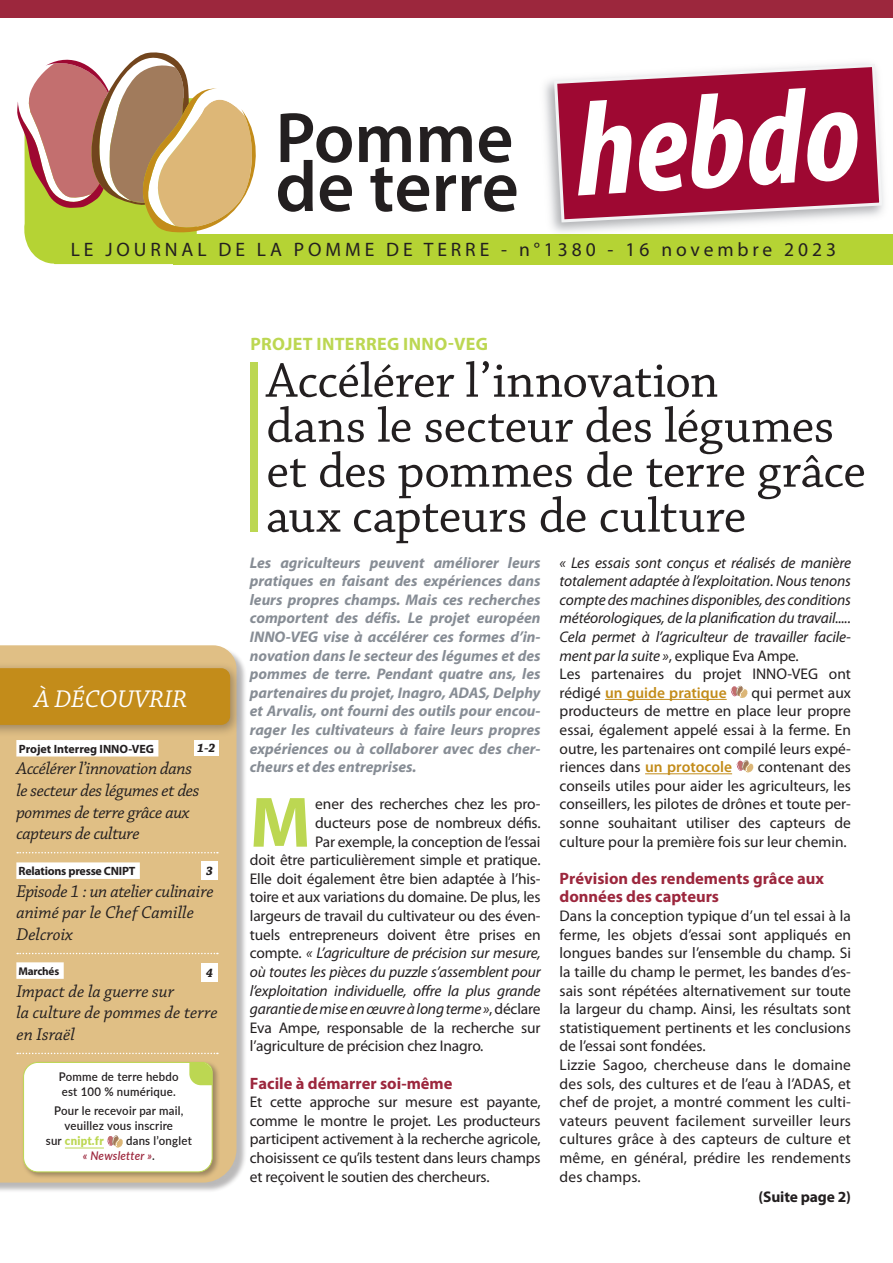
<style>
.page{position:relative;width:893px;height:1263px;background:#fff}
.page>*{position:absolute;margin:0;border:0;box-sizing:border-box;transform-origin:0 0}
.t1{font:italic 700 condensed 135.3px "Myriad Pro";color:#fff}
.t2{font:700 72px "Myriad Pro";color:#bcd752}
.t3{font:600 71.85px "Myriad Pro";color:#231f20}
.t4{font:51px/45px "Chaparral Pro";letter-spacing:-.01em;color:#231f20}
.t5{font:italic 25.5px "Chaparral Pro";color:#fff}
.t6{font:19.5px "Myriad Pro";letter-spacing:.2em;color:#231f20}
.t7{font:italic 18px/21.6px "Chaparral Pro";letter-spacing:-.005em;color:#231f20}
.t8{font:700 18px "Myriad Pro";letter-spacing:.02em;color:#bcd752}
.t9{font:700 16.5px/18.6px "Myriad Pro";color:#9c273d}
.t10{font:15.45px/18.6px "Myriad Pro";color:#231f20;text-align:justify}
.t11{font:italic 15.45px/18.6px "Myriad Pro";letter-spacing:-.01em;color:#231f20}
.t12{font:italic 700 15.45px/18.6px "Myriad Pro";color:#878d95;text-align:justify}
.t13{font:700 15.45px "Myriad Pro";letter-spacing:-.01em;color:#231f20}
.t14{font:italic 700 12.75px "Chaparral Pro";color:#231f20}
.t15{font:600 12px/15px "Lato";letter-spacing:.02em;color:#231f20;scale:.95 1}
.t16{font:700 12px "Myriad Pro";letter-spacing:-.015em;color:#231f20}
.t17{font:900 12px "Lato";letter-spacing:.02em;color:#bcd752;scale:.95 1}
.t18{font:700 11.25px "Myriad Pro";letter-spacing:-.02em;color:#231f20}
.s1{font-weight:600;color:#231f20}
.s2{font-style:italic;color:#9c273d}
.s3{font-style:normal}
.s4{font-weight:600;font-style:normal;color:#c38c1a}
.s5{font-weight:600;color:#c38c1a}
</style>
<div class="page">
<div style="left:0;top:0;width:893px;height:18px;background:#9c273d"></div>
<svg style="left:17px;top:52px;width:239px;height:212px"></svg>
<div style="left:173px;top:234px;width:720px;height:30px;background:#b5d334"></div>
<svg style="left:554px;top:64px;width:328px;height:158px;background:#ab2f52"></svg>
<div style="left:0;top:647px;width:247px;height:546px;background:#231f20;opacity:.31"></div>
<div style="left:0;top:645px;width:236px;height:537px;background:#e0bf85"></div>
<div style="left:0;top:662px;width:243px;height:75px;background:#231f20;opacity:.35"></div>
<div style="left:0;top:668px;width:230px;height:57px;background:#c38c1a"></div>
<div style="left:16px;top:740px;width:142px;height:16px;background:#fff"></div>
<svg style="left:17px;top:852px;width:201px;height:1px"></svg>
<div style="left:16px;top:862px;width:124px;height:17px;background:#fff"></div>
<svg style="left:17px;top:953px;width:201px;height:1px"></svg>
<div style="left:16px;top:962px;width:48px;height:17px;background:#fff"></div>
<svg style="left:17px;top:1053px;width:201px;height:1px"></svg>
<div style="left:201px;top:861px;width:17px;height:18px;background:#fff"></div>
<div style="left:201px;top:963px;width:17px;height:18px;background:#fff"></div>
<div style="left:194px;top:740px;width:25px;height:15px;background:#fff"></div>
<div style="left:22px;top:1060px;width:198px;height:119px;background:#231f20;opacity:.35"></div>
<svg style="left:23px;top:1062px;width:190px;height:110px"></svg>
<div style="left:250px;top:362px;width:8px;height:169px;background:#bcd752"></div>
<hr style="left:605px;top:699px;width:122px;height:1px;background:#c38c1a">
<hr style="left:645px;top:773px;width:87px;height:1px;background:#c38c1a">
<svg style="left:731px;top:686px;width:17px;height:12px"></svg>
<svg style="left:737px;top:760px;width:17px;height:12px"></svg>
<h3 class="t3" style="left:275px;top:92px;width:240px">Pomme</h3>
<h3 class="t3" style="left:275px;top:141px;width:245px">de terre</h3>
<h1 class="t1" style="left:571px;top:65px;width:286px;rotate:-3deg">hebdo</h1>
<p class="t6" style="left:71px;top:237px;width:767px">LE JOURNAL DE LA POMME DE TERRE - n°1380 - 16 novembre 2023</p>
<h3 class="t5" style="left:34px;top:684px;width:154px">À DÉCOUVRIR</h3>
<p class="t16" style="left:19px;top:741px;width:137px">Projet Interreg INNO-VEG</p>
<p class="t7" style="left:16px;top:759px;width:185px">Accélérer l’innovation dans le secteur des légumes et des pommes de terre grâce aux capteurs de culture</p>
<p class="t16" style="left:19px;top:863px;width:118px">Relations presse CNIPT</p>
<p class="t7" style="left:16px;top:881px;width:199px">Episode 1 : un atelier culinaire animé par le Chef Camille<br>Delcroix</p>
<p class="t18" style="left:18px;top:964px;width:42px">Marchés</p>
<p class="t7" style="left:16px;top:981px;width:203px">Impact de la guerre sur<br>la culture de pommes de terre en Israël</p>
<p class="t14" style="left:197px;top:741px;width:20px">1-2</p>
<p class="t14" style="left:206px;top:863px;width:9px">3</p>
<p class="t14" style="left:206px;top:965px;width:9px">4</p>
<p class="t15" style="left:59px;top:1068px;width:128px">Pomme de terre hebdo est 100 % numérique.</p>
<p class="t15" style="left:54px;top:1103px;width:138px">Pour le recevoir par mail,</p>
<p class="t15" style="left:65px;top:1118px;width:116px">veuillez vous inscrire</p>
<p class="t17" style="left:46px;top:1132px;width:62px"><span class="s1">sur</span> cnipt.fr</p>
<p class="t15" style="left:83px;top:1133px;width:116px;text-indent:43px">dans l’onglet <span class="s2">« Newsletter »</span>.</p>
<p class="t8" style="left:251px;top:332px;width:239px">PROJET INTERREG INNO-VEG</p>
<h3 class="t4" style="left:266px;top:360px;width:601px">Accélérer l’innovation<br>dans le secteur des légumes et des pommes de terre grâce aux capteurs de culture</h3>
<p class="t12" style="left:250px;top:553px;width:292px">Les agriculteurs peuvent améliorer leurs pratiques en faisant des expériences dans leurs propres champs. Mais ces recherches comportent des défis. Le projet européen INNO-VEG vise à accélérer ces formes d’in&shy;novation dans le secteur des légumes et des pommes de terre. Pendant quatre ans, les partenaires du projet, Inagro, ADAS, Delphy et Arvalis, ont fourni des outils pour encou&shy;rager les cultivateurs à faire leurs propres expériences ou à collaborer avec des cher&shy;cheurs et des entreprises.</p>
<h2 class="t2" style="left:250px;top:775px;width:62px">M</h2>
<p class="t10" style="left:315px;top:795px;width:227px">ener des recherches chez les pro-</p>
<p class="t11" style="left:560px;top:553px;width:293px">« Les essais sont conçus et réalisés de manière totalement adaptée à l’exploitation. Nous tenons compte des machines disponibles, des conditions météorologiques, de la planification du travail.....<br>Cela permet à l’agriculteur de travailler facile&shy;ment par la suite »<span class="s3">, explique Eva Ampe.<br>Les partenaires du projet INNO-VEG ont rédigé</span> <span class="s4">un guide pratique</span></p>
<p class="t10" style="left:560px;top:683px;width:293px;text-indent:192px">qui permet aux producteurs de mettre en place leur propre essai, également appelé essai à la ferme. En outre, les partenaires ont compilé leurs expé&shy;riences dans <span class="s5">un protocole</span></p>
<p class="t10" style="left:560px;top:757px;width:293px;text-indent:198px">contenant des conseils utiles pour aider les agriculteurs, les conseillers, les pilotes de drônes et toute per&shy;sonne souhaitant utiliser des capteurs de culture pour la première fois sur leur chemin.</p>
<p class="t9" style="left:560px;top:868px;width:266px">Prévision des rendements grâce aux données des capteurs</p>
<p class="t10" style="left:560px;top:906px;width:293px;text-align:left">Dans la conception typique d’un tel essai à la ferme, les objets d’essai sont appliqués en longues bandes sur l’ensemble du champ. Si la taille du champ le permet, les bandes d’es&shy;sais sont répétées alternativement sur toute la largeur du champ. Ainsi, les résultats sont statistiquement pertinents et les conclusions de l’essai sont fondées.<br>Lizzie Sagoo, chercheuse dans le domaine des sols, des cultures et de l’eau à l’ADAS, et chef de projet, a montré comment les culti&shy;vateurs peuvent facilement surveiller leurs cultures grâce à des capteurs de culture et même, en général, prédire les rendements des champs.</p>
<p class="t13" style="left:758px;top:1186px;width:94px">(Suite page 2)</p>
<p class="t10" style="left:315px;top:813px;width:227px">ducteurs pose de nombreux défis.</p>
<p class="t10" style="left:315px;top:832px;width:227px">Par exemple, la conception de l’essai</p>
<p class="t10" style="left:250px;top:850px;width:292px">doit être particulièrement simple et pratique.</p>
<p class="t10" style="left:250px;top:869px;width:292px">Elle doit également être bien adaptée à l’his-</p>
<p class="t10" style="left:250px;top:888px;width:292px">toire et aux variations du domaine. De plus, les</p>
<p class="t10" style="left:250px;top:906px;width:292px">largeurs de travail du cultivateur ou des éven-</p>
<p class="t10" style="left:250px;top:925px;width:292px">tuels entrepreneurs doivent être prises en</p>
<p class="t11" style="left:250px;top:943px;width:292px"><span class="s3">compte.</span> « L’agriculture de précision sur mesure,</p>
<p class="t11" style="left:250px;top:962px;width:292px">où toutes les pièces du puzzle s’assemblent pour</p>
<p class="t11" style="left:250px;top:981px;width:292px">l’exploitation individuelle, offre la plus grande</p>
<p class="t11" style="left:250px;top:999px;width:292px">garantie de mise en œuvre à long terme »<span class="s3">, déclare</span></p>
<p class="t10" style="left:250px;top:1018px;width:292px">Eva Ampe, responsable de la recherche sur</p>
<p class="t10" style="left:250px;top:1036px;width:235px">l’agriculture de précision chez Inagro.</p>
<p class="t9" style="left:250px;top:1073px;width:204px">Facile à démarrer soi-même</p>
<p class="t10" style="left:250px;top:1092px;width:292px">Et cette approche sur mesure est payante, comme le montre le projet. Les producteurs participent activement à la recherche agricole, choisissent ce qu’ils testent dans leurs champs et reçoivent le soutien des chercheurs.</p>
</div>
